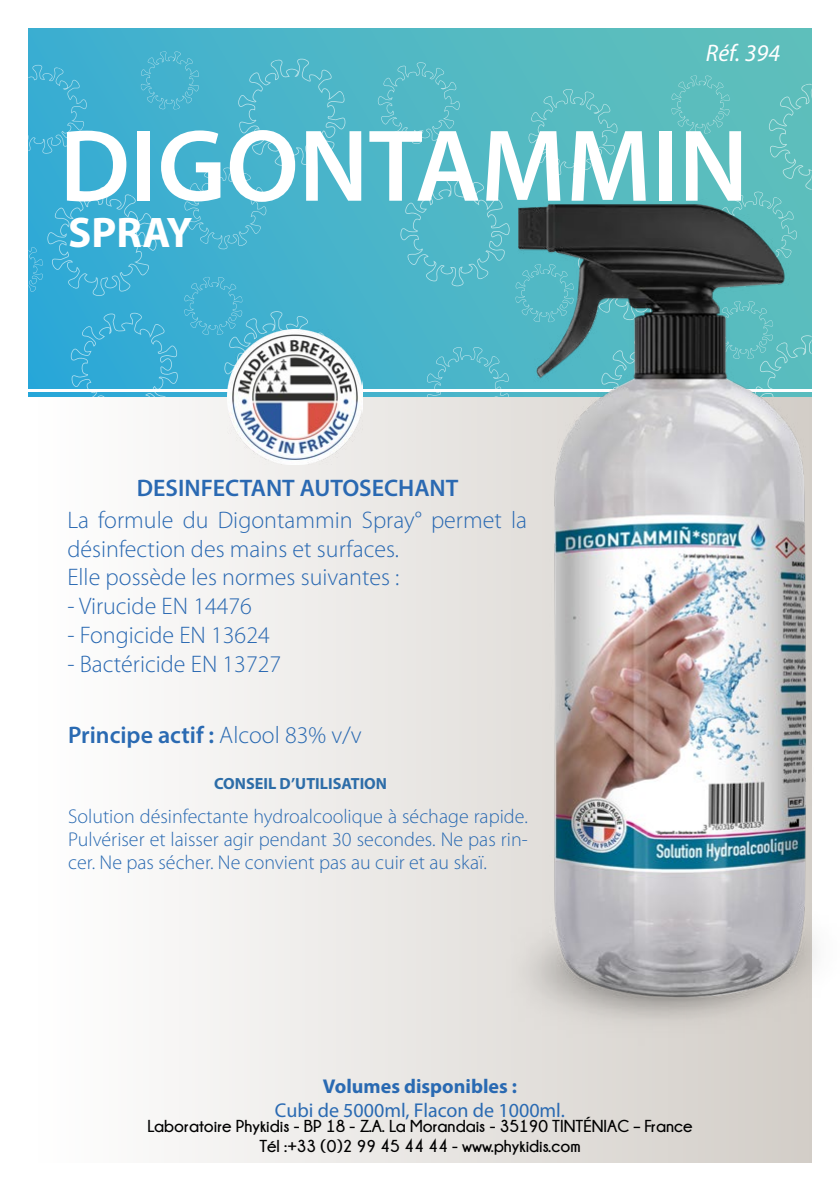
<style>
.page{position:relative;width:840px;height:1191px;background:#fff}
.page>*{position:absolute;margin:0;border:0;box-sizing:border-box;transform-origin:0 0}
.t1{font:600 103.2px "Myriad Pro";color:#fff}
.t2{font:700 43px "Myriad Pro";color:#fff}
.t3{font:300 24px/28.8px "Myriad Pro";color:#2a69b2}
.t4{font:600 24px "Myriad Pro";color:#2a6ab2}
.t5{font:600 24px "Myriad Pro";color:#2a69b2}
.t6{font:italic 24px "Myriad Pro";color:#fff}
.t7{font:300 20px/23px "Myriad Pro";color:#2a6ab2;text-align:justify}
.t8{font:20px "Myriad Pro";color:#2a6ab2}
.t9{font:700 20px "Myriad Pro";color:#2a6ab2}
.t10{font:700 17.2px/19.8px "Champagne&Limousines";color:#000;text-align:center}
.t11{font:700 16.2px "Myriad Pro";color:#2d6da8}
.s1{font-weight:300}
</style>
<div class="page">
<div style="left:29px;top:28px;width:782px;height:360px;background:linear-gradient(to right,#3dafd1,#61c0ba)"></div>
<div style="left:28px;top:392px;width:783px;height:5px;background:#46b3cc"></div>
<svg style="left:28px;top:51px;width:318px;height:346px;background:#41b0d0"></svg>
<svg style="left:400px;top:177px;width:103px;height:110px;background:#54b9c8"></svg>
<svg style="left:426px;top:347px;width:77px;height:50px"></svg>
<svg style="left:377px;top:62px;width:82px;height:82px;background:#56bac6"></svg>
<div style="left:515px;top:75px;width:296px;height:20px;background:#5abdbe"></div>
<div style="left:28px;top:397px;width:783px;height:765px;background:linear-gradient(to right,#fff,#d2cdc7)"></div>
<img style="left:228px;top:330px;width:134px;height:134px">
<img style="left:503px;top:95px;width:313px;height:966px">
<p class="t6" style="left:705px;top:38px;width:76px">Réf. 394</p>
<h1 class="t1" style="left:60px;top:100px;width:690px">DIGONTAMMIN</h1>
<h2 class="t2" style="left:68px;top:204px;width:126px">SPRAY</h2>
<p class="t5" style="left:137px;top:472px;width:323px">DESINFECTANT AUTOSECHANT</p>
<p class="t3" style="left:67px;top:505px;width:461px">La formule du Digontammin Spray° permet la désinfection des mains et surfaces.<br>Elle possède les normes suivantes :</p>
<p class="t3" style="left:67px;top:591px;width:186px">- Virucide EN 14476</p>
<p class="t3" style="left:67px;top:620px;width:204px">- Fongicide EN 13624</p>
<p class="t3" style="left:67px;top:649px;width:215px">- Bactéricide EN 13727</p>
<p class="t4" style="left:68px;top:719px;width:295px">Principe actif : <span class="s1">Alcool 83% v/v</span></p>
<p class="t11" style="left:214px;top:772px;width:174px">CONSEIL D’UTILISATION</p>
<p class="t7" style="left:68px;top:805px;width:461px">Solution désinfectante hydroalcoolique à séchage rapide.<br>Pulvériser et laisser agir pendant 30 secondes. Ne pas rin&shy;cer. Ne pas sécher. Ne convient pas au cuir et au skaï.</p>
<p class="t9" style="left:323px;top:1073px;width:195px">Volumes disponibles :</p>
<p class="t8" style="left:275px;top:1097px;width:291px">Cubi de 5000ml, Flacon de 1000ml.</p>
<p class="t10" style="left:147px;top:1116px;width:546px">Laboratoire Phykidis - BP 18 - Z.A. La Morandais - 35190 TINTÉNIAC – France<br>Tél :+33 (0)2 99 45 44 44 - www.phykidis.com</p>
</div>
